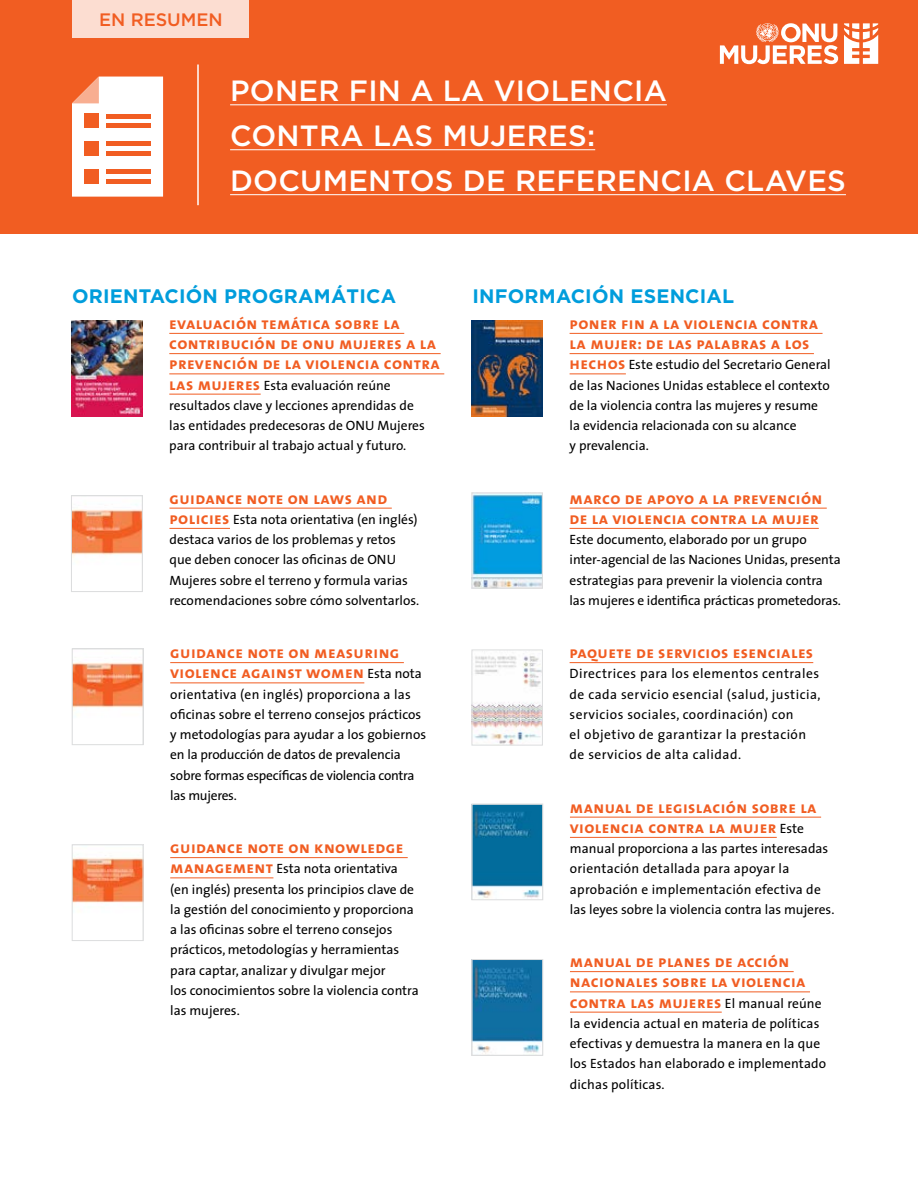
<style>
.page{position:relative;width:918px;height:1188px;background:#fff}
.page>*{position:absolute;margin:0;border:0;box-sizing:border-box;transform-origin:0 0}
.t1{font:500 29.25px/45px "Gotham";letter-spacing:.01em;color:#fff}
.t2{font:700 19.5px "Gotham";letter-spacing:.01em;color:#009ddc}
.t3{font:500 18px "Gotham";color:#f15d22}
.t4{font:16.5px/20.2px "The Sans Bold Caps";letter-spacing:.025em;color:#f15d22}
.t5{font:13.5px/20.2px "The Sans";color:#000}
.t6{font:13.5px/20.2px "The Sans";letter-spacing:.035em;color:#000}
.s1{font-family:"The Sans Bold Caps";font-size:16.5px;color:#f15d22}
.s2{font-family:"The Sans";font-size:13.5px;color:#000}
</style>
<div class="page">
<div style="left:0;top:0;width:918px;height:234px;background:#f15d22"></div>
<hr style="left:169px;top:333px;width:235px;height:1px;background:#f15d22">
<hr style="left:169px;top:353px;width:272px;height:1px;background:#f15d22">
<hr style="left:169px;top:374px;width:275px;height:1px;background:#f15d22">
<hr style="left:169px;top:394px;width:92px;height:1px;background:#f15d22">
<hr style="left:170px;top:508px;width:222px;height:1px;background:#f15d22">
<hr style="left:170px;top:528px;width:60px;height:1px;background:#f15d22">
<hr style="left:170px;top:662px;width:234px;height:1px;background:#f15d22">
<hr style="left:170px;top:683px;width:194px;height:1px;background:#f15d22">
<hr style="left:170px;top:857px;width:238px;height:1px;background:#f15d22">
<hr style="left:170px;top:878px;width:103px;height:1px;background:#f15d22">
<hr style="left:570px;top:333px;width:253px;height:1px;background:#f15d22">
<hr style="left:570px;top:353px;width:244px;height:1px;background:#f15d22">
<hr style="left:570px;top:374px;width:56px;height:1px;background:#f15d22">
<hr style="left:570px;top:508px;width:257px;height:1px;background:#f15d22">
<hr style="left:570px;top:528px;width:249px;height:1px;background:#f15d22">
<hr style="left:570px;top:662px;width:243px;height:1px;background:#f15d22">
<hr style="left:570px;top:817px;width:251px;height:1px;background:#f15d22">
<hr style="left:570px;top:837px;width:207px;height:1px;background:#f15d22">
<hr style="left:570px;top:971px;width:224px;height:1px;background:#f15d22">
<hr style="left:570px;top:992px;width:240px;height:1px;background:#f15d22">
<hr style="left:570px;top:1012px;width:152px;height:1px;background:#f15d22">
<hr style="left:230px;top:105px;width:437px;height:1px;background:#fff">
<hr style="left:230px;top:149px;width:365px;height:1px;background:#fff">
<hr style="left:230px;top:194px;width:616px;height:1px;background:#fff">
<svg style="left:720px;top:23px;width:118px;height:41px"></svg>
<svg style="left:844px;top:23px;width:34px;height:41px"></svg>
<div style="left:72px;top:0;width:176px;height:38px;background:#fcddd1"></div>
<svg style="left:72px;top:77px;width:91px;height:120px;background:#fdf2ee"></svg>
<div style="left:84px;top:114px;width:15px;height:14px;background:#f15d22"></div>
<div style="left:84px;top:142px;width:15px;height:14px;background:#f15d22"></div>
<div style="left:84px;top:169px;width:15px;height:15px;background:#f15d22"></div>
<hr style="left:106px;top:114px;width:45px;height:4px;background:#f15d22">
<div style="left:106px;top:123px;width:45px;height:5px;background:#f15d22"></div>
<hr style="left:106px;top:142px;width:45px;height:4px;background:#f15d22">
<div style="left:106px;top:151px;width:45px;height:5px;background:#f15d22"></div>
<div style="left:106px;top:169px;width:45px;height:5px;background:#f15d22"></div>
<div style="left:106px;top:179px;width:45px;height:5px;background:#f15d22"></div>
<img style="left:472px;top:321px;width:71px;height:95px">
<img style="left:71px;top:321px;width:71px;height:95px">
<img style="left:474px;top:495px;width:67px;height:91px">
<div style="left:472px;top:493px;width:71px;height:95px;border:1px solid #dcddde"></div>
<img style="left:73px;top:504px;width:67px;height:54px">
<div style="left:71px;top:496px;width:72px;height:96px;border:1px solid #dcddde"></div>
<img style="left:474px;top:656px;width:67px;height:87px">
<div style="left:472px;top:650px;width:71px;height:95px;border:1px solid #dcddde"></div>
<img style="left:474px;top:806px;width:67px;height:92px">
<div style="left:472px;top:804px;width:71px;height:96px;border:1px solid #dcddde"></div>
<img style="left:474px;top:962px;width:67px;height:91px">
<div style="left:472px;top:959px;width:71px;height:96px;border:1px solid #dcddde"></div>
<svg style="left:74px;top:857px;width:67px;height:46px;background:#f28758"></svg>
<div style="left:72px;top:845px;width:71px;height:96px;border:1px solid #dcddde"></div>
<img style="left:74px;top:662px;width:67px;height:46px">
<div style="left:72px;top:649px;width:71px;height:96px;border:1px solid #dcddde"></div>
<hr style="left:197px;top:64px;width:2px;height:141px;background:#fff">
<h3 class="t3" style="left:99px;top:9px;width:125px">EN RESUMEN</h3>
<h1 class="t1" style="left:230px;top:67px;width:617px">PONER FIN A LA VIOLENCIA<br>CONTRA LAS MUJERES:<br>DOCUMENTOS DE REFERENCIA CLAVES</h1>
<h2 class="t2" style="left:72px;top:284px;width:326px">ORIENTACIÓN PROGRAMÁTICA</h2>
<p class="t4" style="left:169px;top:313px;width:272px">evaluación temática sobre la contribución de onu mujeres a la prevención de la violencia contra</p>
<p class="t5" style="left:169px;top:375px;width:257px"><span class="s1">las mujeres</span> Esta evaluación reúne resultados clave y lecciones aprendidas de las entidades predecesoras de ONU Mujeres para contribuir al trabajo actual y futuro.</p>
<p class="t4" style="left:170px;top:488px;width:219px">guidance note on laws and</p>
<p class="t5" style="left:169px;top:509px;width:251px"><span class="s1">policies</span> Esta nota orientativa (en inglés) destaca varios de los problemas y retos que deben conocer las oficinas de ONU Mujeres sobre el terreno y formula varias recomendaciones sobre cómo solventarlos.</p>
<p class="t4" style="left:170px;top:642px;width:253px">guidance note on measuring violence against women <span class="s2">Esta nota</span></p>
<p class="t5" style="left:170px;top:684px;width:258px">orientativa (en inglés) proporciona a las oficinas sobre el terreno consejos prácticos y metodologías para ayudar a los gobiernos en la producción de datos de prevalencia sobre formas específicas de violencia contra las mujeres.</p>
<p class="t4" style="left:170px;top:837px;width:235px">guidance note on knowledge</p>
<p class="t5" style="left:170px;top:858px;width:250px"><span class="s1">management</span> Esta nota orientativa (en inglés) presenta los principios clave de la gestión del conocimiento y proporciona a las oficinas sobre el terreno consejos prácticos, metodologías y herramientas para captar, analizar y divulgar mejor<br>los conocimientos sobre la violencia contra las mujeres.</p>
<h2 class="t2" style="left:472px;top:284px;width:263px">INFORMACIÓN ESENCIAL</h2>
<p class="t4" style="left:570px;top:313px;width:250px">poner fin a la violencia contra la mujer: de las palabras a los</p>
<p class="t5" style="left:570px;top:354px;width:263px"><span class="s1">hechos</span> Este estudio del Secretario General de las Naciones Unidas establece el contexto de la violencia contra las mujeres y resume la evidencia relacionada con su alcance<br>y prevalencia.</p>
<p class="t4" style="left:570px;top:488px;width:254px">marco de apoyo a la prevención de la violencia contra la mujer</p>
<p class="t5" style="left:570px;top:529px;width:273px">Este documento, elaborado por un grupo inter-agencial de las Naciones Unidas, presenta estrategias para prevenir la violencia contra las mujeres e identifica prácticas prometedoras.</p>
<p class="t4" style="left:570px;top:642px;width:245px">paquete de servicios esenciales</p>
<p class="t6" style="left:570px;top:663px;width:253px">Directrices para los elementos centrales de cada servicio esencial (salud, justicia, servicios sociales, coordinación) con<br>el objetivo de garantizar la prestación de servicios de alta calidad.</p>
<p class="t4" style="left:570px;top:797px;width:248px">manual de legislación sobre la violencia contra la mujer <span class="s2">Este</span></p>
<p class="t5" style="left:570px;top:838px;width:266px">manual proporciona a las partes interesadas orientación detallada para apoyar la aprobación e implementación efectiva de las leyes sobre la violencia contra las mujeres.</p>
<p class="t4" style="left:570px;top:951px;width:253px">manual de planes de acción nacionales sobre la violencia contra las mujeres <span class="s2">El manual reúne</span></p>
<p class="t5" style="left:570px;top:1013px;width:258px">la evidencia actual en materia de políticas efectivas y demuestra la manera en la que los Estados han elaborado e implementado dichas políticas.</p>
</div>
